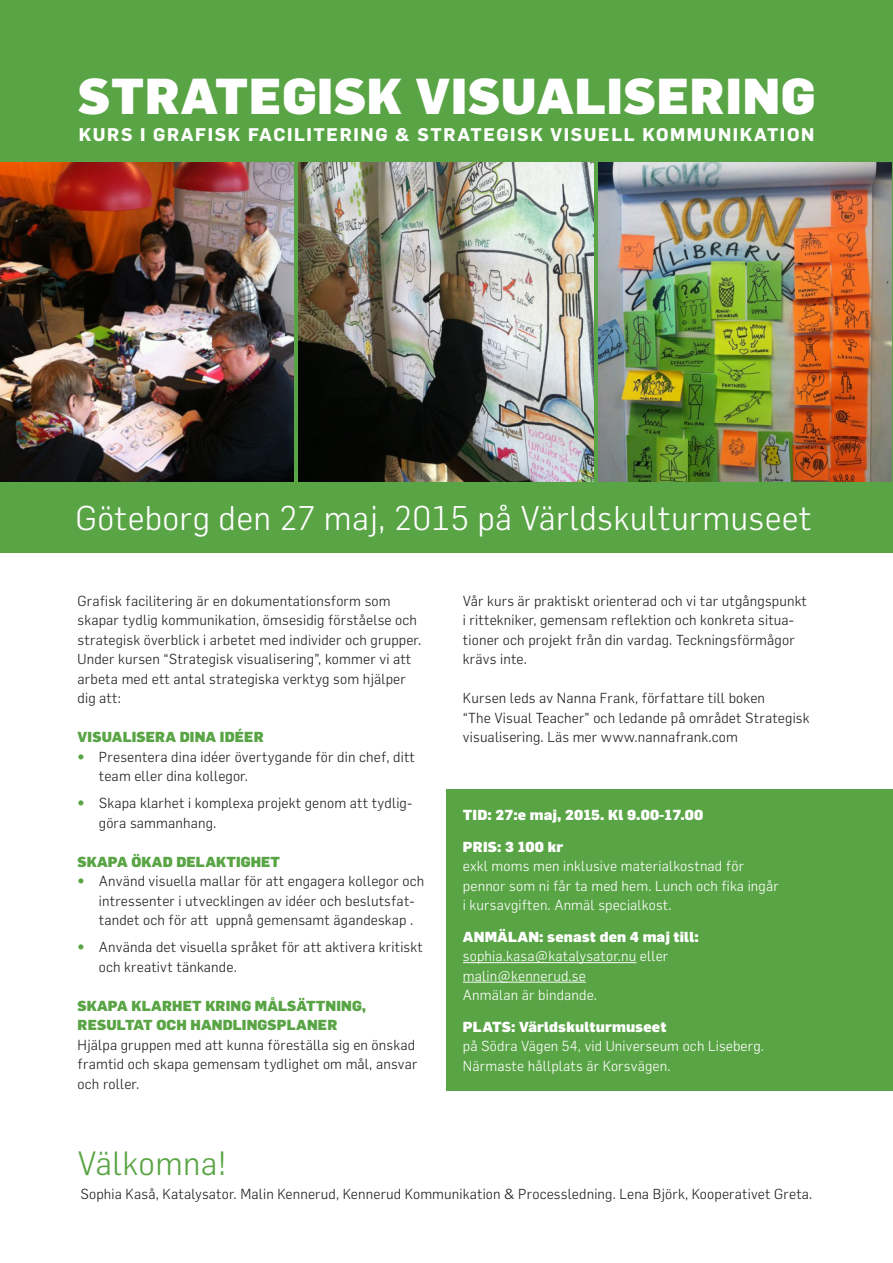
<style>
.page{position:relative;width:893px;height:1263px;background:#fff}
.page>*{position:absolute;margin:0;border:0;box-sizing:border-box;transform-origin:0 0}
.Rubbe{font:900 49.5px "Flama";letter-spacing:.02em;color:#fff}
.Bröd{font:300 33.6px "Flama";letter-spacing:.01em;color:#fff}
.Bröd-2{font:300 33px "Flama";letter-spacing:.01em;color:#59a445}
.Bröd-3{font:700 18px "Flama";letter-spacing:.09em;color:#fff}
.Bröd-4{font:300 14.25px/19.5px "Flama";letter-spacing:.01em;color:#231f20}
.Bröd-5{font:300 14.25px "Flama";letter-spacing:.01em;color:#fff}
.Bröd-6{font:900 14.25px "Flama";letter-spacing:.01em;color:#59a445}
.Bröd-7{font:900 14.25px "Flama";letter-spacing:.01em;color:#fff}
.s1{font-family:"Helvetica Neue LT Std";font-weight:800;color:#59a445}
</style>
<div class="page">
<div style="left:446px;top:789px;width:447px;height:302px;background:#59a445"></div>
<div style="left:0;top:0;width:893px;height:553px;background:#59a445"></div>
<hr style="left:463px;top:962px;width:173px;height:1px;background:#fff">
<hr style="left:463px;top:982px;width:123px;height:1px;background:#fff">
<img style="left:299px;top:163px;width:294px;height:319px">
<img style="left:0;top:163px;width:293px;height:319px">
<img style="left:598px;top:163px;width:294px;height:319px">
<p class="Rubbe" style="left:78px;top:65px;width:738px">STRATEGISK VISUALISERING</p>
<p class="Bröd-3" style="left:79px;top:123px;width:737px">KURS I GRAFISK FACILITERING &amp; STRATEGISK VISUELL KOMMUNIKATION</p>
<p class="Bröd" style="left:75px;top:497px;width:738px">Göteborg den 27 maj, 2015 på Världskulturmuseet</p>
<p class="Bröd-4" style="left:78px;top:590px;width:345px">Grafisk facilitering är en dokumentationsform som skapar tydlig kommunikation, ömsesidig förståelse och strategisk överblick i arbetet med individer och grupper.<br>Under kursen “Strategisk visualisering”, kommer vi att arbeta med ett antal strategiska verktyg som hjälper</p>
<p class="Bröd-4" style="left:78px;top:688px;width:45px">dig att:</p>
<p class="Bröd-6" style="left:78px;top:728px;width:188px">VISUALISERA DINA IDÉER</p>
<p class="Bröd-4" style="left:99px;top:746px;width:318px;text-indent:-21px"><span class="s1">•</span> Presentera dina idéer övertygande för din chef, ditt team eller dina kollegor.</p>
<p class="Bröd-4" style="left:99px;top:793px;width:315px;text-indent:-21px"><span class="s1">•</span> Skapa klarhet i komplexa projekt genom att tydlig&shy;göra sammanhang.</p>
<p class="Bröd-6" style="left:78px;top:853px;width:204px">SKAPA ÖKAD DELAKTIGHET</p>
<p class="Bröd-4" style="left:99px;top:871px;width:327px;text-indent:-21px"><span class="s1">•</span> Använd visuella mallar för att engagera kollegor och intressenter i utvecklingen av idéer och beslutsfat&shy;tandet och för att uppnå gemensamt ägandeskap .</p>
<p class="Bröd-4" style="left:99px;top:937px;width:325px;text-indent:-21px"><span class="s1">•</span> Använda det visuella språket för att aktivera kritiskt och kreativt tänkande.</p>
<p class="Bröd-6" style="left:78px;top:997px;width:290px">SKAPA KLARHET KRING MÅLSÄTTNING,</p>
<p class="Bröd-6" style="left:78px;top:1016px;width:261px">RESULTAT OCH HANDLINGSPLANER</p>
<p class="Bröd-4" style="left:78px;top:1034px;width:342px">Hjälpa gruppen med att kunna föreställa sig en önskad framtid och skapa gemensam tydlighet om mål, ansvar och roller.</p>
<p class="Bröd-4" style="left:463px;top:590px;width:346px">Vår kurs är praktiskt orienterad och vi tar utgångspunkt i rittekniker, gemensam reflektion och konkreta situa&shy;tioner och projekt från din vardag. Teckningsförmågor krävs inte.</p>
<p class="Bröd-4" style="left:463px;top:688px;width:304px">Kursen leds av Nanna Frank, författare till boken</p>
<p class="Bröd-4" style="left:463px;top:707px;width:348px">“The Visual Teacher” och ledande på området Strategisk visualisering. Läs mer www.nannafrank.com</p>
<p class="Bröd-7" style="left:463px;top:806px;width:242px">TID: 27:e maj, 2015. Kl 9.00-17.00</p>
<p class="Bröd-7" style="left:463px;top:838px;width:102px">PRIS: 3 100 kr</p>
<p class="Bröd-5" style="left:463px;top:857px;width:283px">exkl moms men inklusive materialkostnad för</p>
<p class="Bröd-5" style="left:463px;top:877px;width:317px">pennor som ni får ta med hem. Lunch och fika ingår</p>
<p class="Bröd-5" style="left:463px;top:896px;width:210px">i kursavgiften. Anmäl specialkost.</p>
<p class="Bröd-7" style="left:463px;top:928px;width:237px">ANMÄLAN: senast den 4 maj till:</p>
<p class="Bröd-5" style="left:463px;top:947px;width:207px">sophia.kasa@katalysator.nu eller</p>
<p class="Bröd-5" style="left:463px;top:967px;width:124px">malin@kennerud.se</p>
<p class="Bröd-5" style="left:463px;top:986px;width:136px">Anmälan är bindande.</p>
<p class="Bröd-7" style="left:463px;top:1018px;width:205px">PLATS: Världskulturmuseet</p>
<p class="Bröd-5" style="left:463px;top:1037px;width:303px">på Södra Vägen 54, vid Universeum och Liseberg.</p>
<p class="Bröd-5" style="left:463px;top:1057px;width:209px">Närmaste hållplats är Korsvägen.</p>
<p class="Bröd-2" style="left:78px;top:1143px;width:151px">Välkomna!</p>
<p class="Bröd-4" style="left:80px;top:1183px;width:733px">Sophia Kaså, Katalysator. Malin Kennerud, Kennerud Kommunikation &amp; Processledning. Lena Björk, Kooperativet Greta.</p>
</div>
